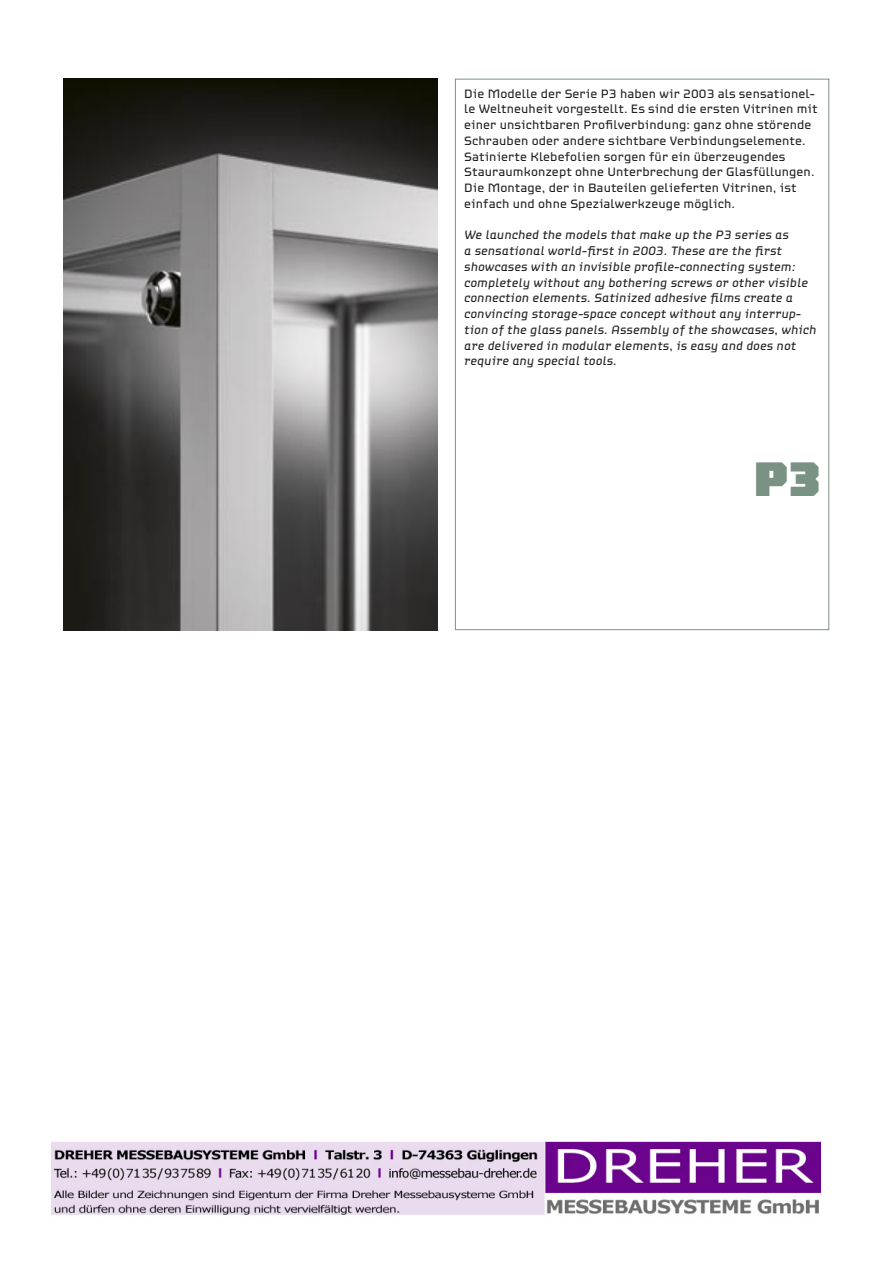
<style>
.page{position:relative;width:893px;height:1263px;background:#fff}
.page>*{position:absolute;margin:0;border:0;box-sizing:border-box;transform-origin:0 0}
.t1{font:800 48px "Bs Mandrax";color:#7a9283}
.t2{font:italic 12px/15.8px "Bs Mandrax";letter-spacing:.01em;color:#212125}
.t3{font:12px/15.8px "Bs Mandrax";letter-spacing:.01em;color:#212125}
</style>
<div class="page">
<img style="left:64px;top:79px;width:374px;height:551px">
<img style="left:51px;top:1141px;width:770px;height:74px">
<p class="t3" style="left:464px;top:86px;width:355px">Die Modelle der Serie P3 haben wir 2003 als sensationel&shy;le Weltneuheit vorgestellt. Es sind die ersten Vitrinen mit</p>
<p class="t3" style="left:464px;top:117px;width:349px">einer unsichtbaren Profilverbindung: ganz ohne störende<br>Schrauben oder andere sichtbare Verbindungselemente.</p>
<p class="t3" style="left:464px;top:149px;width:352px">Satinierte Klebefolien sorgen für ein überzeugendes Stauraumkonzept ohne Unterbrechung der Glasfüllungen.<br>Die Montage, der in Bauteilen gelieferten Vitrinen, ist einfach und ohne Spezialwerkzeuge möglich.</p>
<p class="t2" style="left:464px;top:227px;width:354px">We launched the models that make up the P3 series as<br>a sensational world-first in 2003. These are the first showcases with an invisible profile-connecting system: completely without any bothering screws or other visible connection elements. Satinized adhesive films create a convincing storage-space concept without any interrup&shy;tion of the glass panels. Assembly of the showcases, which are delivered in modular elements, is easy and does not require any special tools.</p>
<p class="t1" style="left:754px;top:452px;width:68px">P3</p>
</div>
